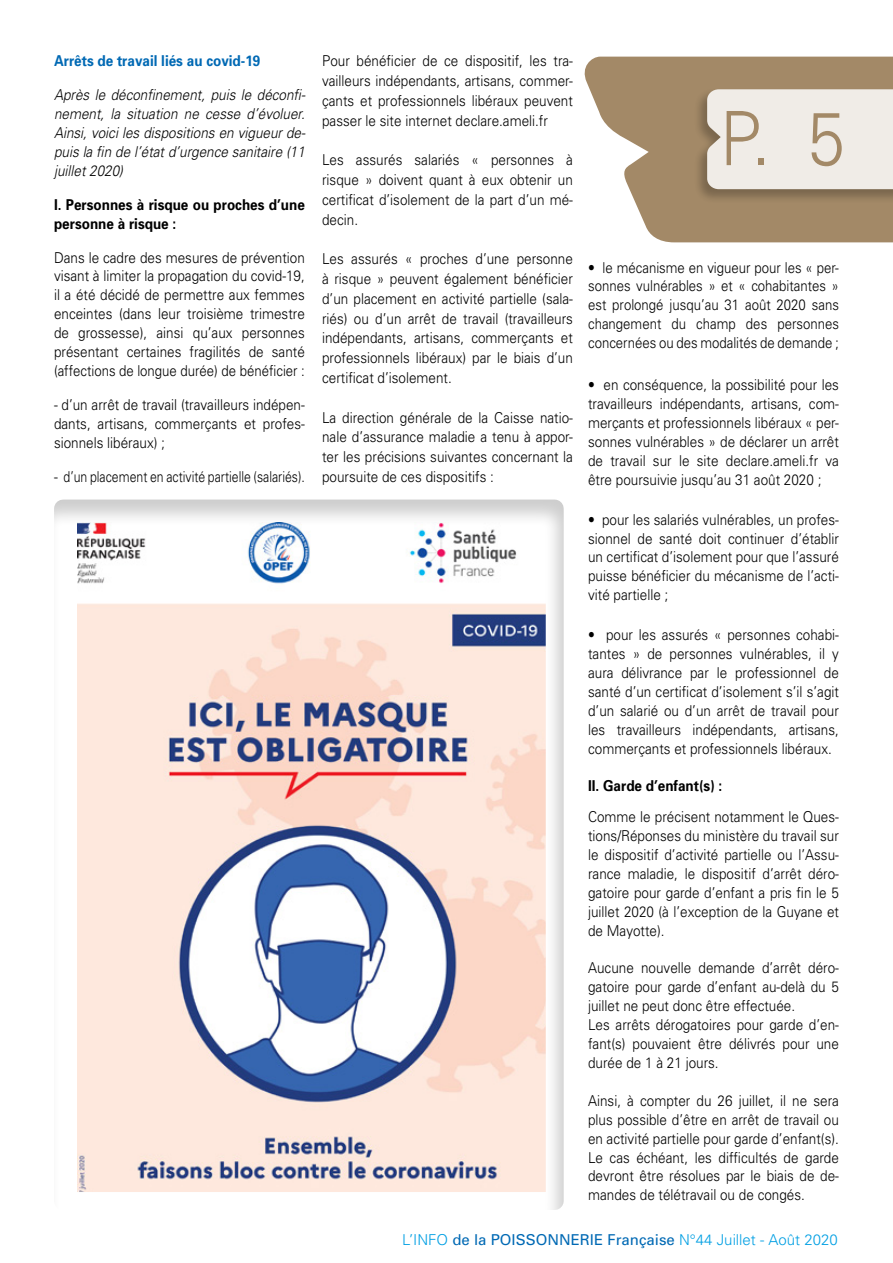
<style>
.page{position:relative;width:893px;height:1263px;background:#fff}
.page>*{position:absolute;margin:0;border:0;box-sizing:border-box;transform-origin:0 0}
.t1{font:300 75px "Univers";color:#a38967;scale:.9 1}
.t2{font:300 15px/18.9px "Univers";color:#000;text-align:justify;scale:.9 1}
.t3{font:italic 300 15px/18.9px "Univers";color:#000;text-align:justify;scale:.9 1}
.t4{font:700 15px/18.9px "Univers";color:#000;scale:.9 1}
.t5{font:300 15px "Univers";color:#009fe3}
.t6{font:700 15px "Univers";color:#0069b4;scale:.9 1}
.s1{font-weight:400;color:#0069b4}
</style>
<div class="page">
<div style="left:54px;top:499px;width:510px;height:711px;background:#000;opacity:.2"></div>
<svg style="left:584px;top:57px;width:309px;height:186px;fill:#a38967"></svg>
<div style="left:693px;top:88px;width:200px;height:116px;background:#000;opacity:.3"></div>
<div style="left:707px;top:89px;width:186px;height:100px;background:#f0ece7"></div>
<p class="t6" style="left:54px;top:51px;width:231px">Arrêts de travail liés au covid-19</p>
<p class="t3" style="left:54px;top:85px;width:281px">Après le déconfinement, puis le déconfi&shy;nement, la situation ne cesse d’évoluer.<br>Ainsi, voici les dispositions en vigueur de&shy;puis la fin de l’état d’urgence sanitaire (11 juillet 2020)</p>
<p class="t4" style="left:54px;top:194px;width:280px">I. Personnes à risque ou proches d’une personne à risque :</p>
<p class="t2" style="left:54px;top:247px;width:280px">Dans le cadre des mesures de prévention visant à limiter la propagation du covid-19, il a été décidé de permettre aux femmes enceintes (dans leur troisième trimestre de grossesse), ainsi qu’aux personnes présentant certaines fragilités de santé (affections de longue durée) de bénéficier :</p>
<p class="t2" style="left:54px;top:395px;width:280px">- d’un arrêt de travail (travailleurs indépen&shy;dants, artisans, commerçants et profes&shy;sionnels libéraux) ;</p>
<p class="t2" style="left:54px;top:466px;width:280px">- d’un placement en activité partielle (salariés).</p>
<p class="t2" style="left:322px;top:50px;width:280px;line-height:19.8px">Pour bénéficier de ce dispositif, les tra&shy;vailleurs indépendants, artisans, commer&shy;çants et professionnels libéraux peuvent passer le site internet declare.ameli.fr</p>
<p class="t2" style="left:322px;top:149px;width:280px;line-height:19.8px">Les assurés salariés « personnes à risque » doivent quant à eux obtenir un certificat d’isolement de la part d’un mé&shy;decin.</p>
<p class="t2" style="left:322px;top:248px;width:280px;line-height:19.8px">Les assurés « proches d’une personne à risque » peuvent également bénéficier d’un placement en activité partielle (sala&shy;riés) ou d’un arrêt de travail (travailleurs indépendants, artisans, commerçants et professionnels libéraux) par le biais d’un certificat d’isolement.</p>
<p class="t2" style="left:322px;top:407px;width:280px;line-height:19.8px">La direction générale de la Caisse natio&shy;nale d’assurance maladie a tenu à appor&shy;ter les précisions suivantes concernant la poursuite de ces dispositifs :</p>
<h1 class="t1" style="left:720px;top:93px;width:140px">P. 5</h1>
<p class="t2" style="left:588px;top:257px;width:280px">• le mécanisme en vigueur pour les « per&shy;sonnes vulnérables » et « cohabitantes » est prolongé jusqu’au 31 août 2020 sans changement du champ des personnes concernées ou des modalités de demande ;</p>
<p class="t2" style="left:588px;top:375px;width:280px">• en conséquence, la possibilité pour les travailleurs indépendants, artisans, com&shy;merçants et professionnels libéraux « per&shy;sonnes vulnérables » de déclarer un arrêt de travail sur le site declare.ameli.fr va être poursuivie jusqu’au 31 août 2020 ;</p>
<p class="t2" style="left:588px;top:509px;width:280px">• pour les salariés vulnérables, un profes&shy;sionnel de santé doit continuer d’établir un certificat d’isolement pour que l’assuré puisse bénéficier du mécanisme de l’acti&shy;vité partielle ;</p>
<p class="t2" style="left:588px;top:625px;width:280px">• pour les assurés « personnes cohabi&shy;tantes » de personnes vulnérables, il y aura délivrance par le professionnel de santé d’un certificat d’isolement s’il s’agit d’un salarié ou d’un arrêt de travail pour les travailleurs indépendants, artisans, commerçants et professionnels libéraux.</p>
<p class="t4" style="left:588px;top:776px;width:151px">II. Garde d’enfant(s) :</p>
<p class="t2" style="left:588px;top:807px;width:280px">Comme le précisent notamment le Ques&shy;tions/Réponses du ministère du travail sur le dispositif d’activité partielle ou l’Assu&shy;rance maladie, le dispositif d’arrêt déro&shy;gatoire pour garde d’enfant a pris fin le 5 juillet 2020 (à l’exception de la Guyane et de Mayotte).</p>
<p class="t2" style="left:588px;top:958px;width:280px;text-align:left">Aucune nouvelle demande d’arrêt déro&shy;gatoire pour garde d’enfant au-delà du 5 juillet ne peut donc être effectuée.<br>Les arrêts dérogatoires pour garde d’en&shy;fant(s) pouvaient être délivrés pour une durée de 1 à 21 jours.</p>
<p class="t2" style="left:588px;top:1090px;width:280px">Ainsi, à compter du 26 juillet, il ne sera plus possible d’être en arrêt de travail ou en activité partielle pour garde d’enfant(s).<br>Le cas échéant, les difficultés de garde devront être résolues par le biais de de&shy;mandes de télétravail ou de congés.</p>
<p class="t5" style="left:402px;top:1231px;width:437px">L’INFO <span class="s1">de la POISSONNERIE Française</span> N°44 Juillet - Août 2020</p>
</div>
